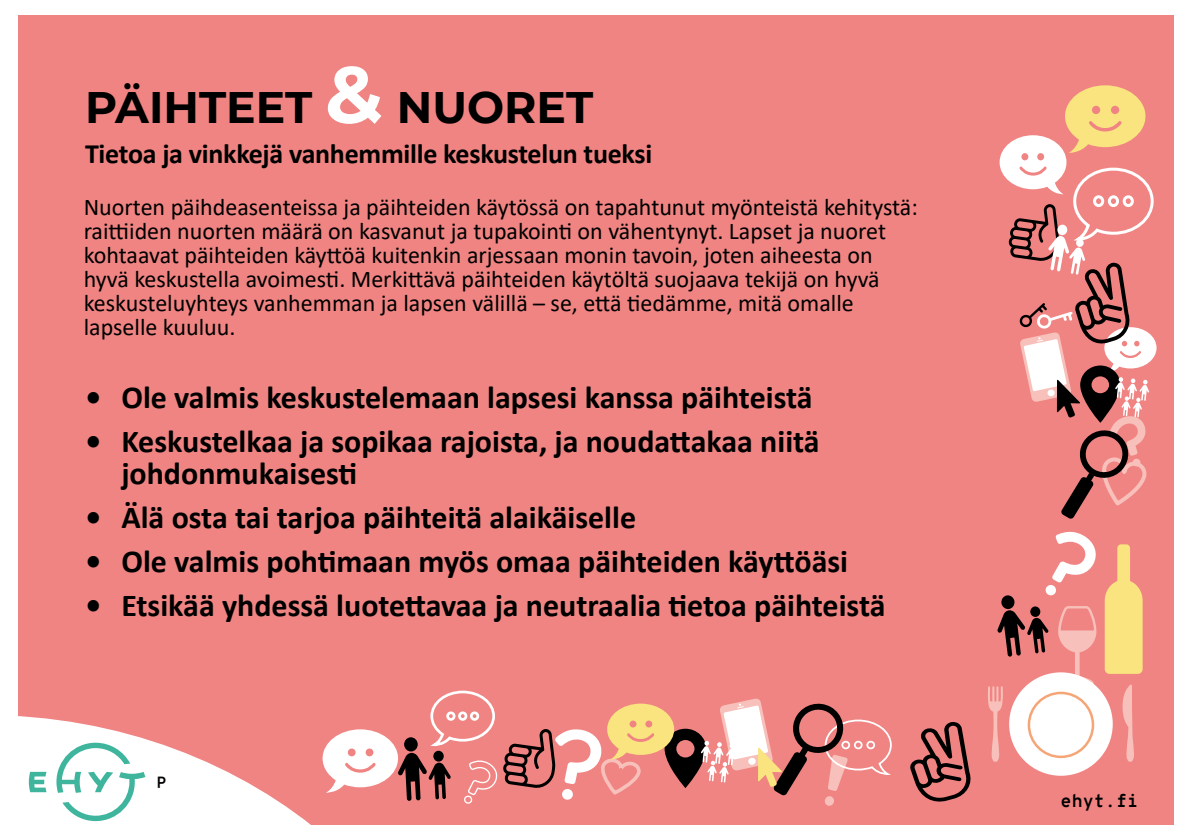
<style>
.page{position:relative;width:1191px;height:840px;background:#fff}
.page>*{position:absolute;margin:0;border:0;box-sizing:border-box;transform-origin:0 0}
.t1{font:700 44px "Montserrat";color:#000}
.t2{font:700 32px/32px "Calibri";color:#000}
.t3{font:700 28px "Calibri";letter-spacing:-.01em;color:#000}
.t4{font:24px/24px "Calibri";color:#000}
.t5{font:700 18px "Overpass Mono";color:#000}
.t6{font:700 15.8px "Overpass Mono";color:#000}
.s1{font-size:80px;color:#fff}
</style>
<div class="page">
<div style="left:18px;top:15px;width:1156px;height:809px;background:#f08482"></div>
<svg style="left:18px;top:716px;width:456px;height:109px"></svg>
<svg style="left:29px;top:771px;width:18px;height:20px"></svg>
<svg style="left:158px;top:775px;width:1px;height:12px"></svg>
<svg style="left:56px;top:742px;width:89px;height:78px;background:#d3eee8"></svg>
<div style="left:1009px;top:672px;width:103px;height:103px;background:#fff;border-radius:50%"></div>
<svg style="left:988px;top:531px;width:154px;height:230px"></svg>
<svg style="left:999px;top:85px;width:157px;height:434px"></svg>
<svg style="left:910px;top:722px;width:61px;height:80px"></svg>
<svg style="left:322px;top:690px;width:570px;height:115px"></svg>
<p class="t1" style="left:85px;top:75px;width:510px">PÄIHTEET <span class="s1">&amp;</span> NUORET</p>
<p class="t3" style="left:85px;top:134px;width:569px">Tietoa ja vinkkejä vanhemmille keskustelun tueksi</p>
<p class="t4" style="left:84px;top:194px;width:835px">Nuorten päihdeasenteissa ja päihteiden käytössä on tapahtunut myönteistä kehitystä: raittiiden nuorten määrä on kasvanut ja tupakointi on vähentynyt. Lapset ja nuoret kohtaavat päihteiden käyttöä kuitenkin arjessaan monin tavoin, joten aiheesta on hyvä keskustella avoimesti. Merkittävä päihteiden käytöltä suojaava tekijä on hyvä keskusteluyhteys vanhemman ja lapsen välillä – se, että tiedämme, mitä omalle lapselle kuuluu.</p>
<p class="t2" style="left:85px;top:380px;width:729px">• Ole valmis keskustelemaan lapsesi kanssa päihteistä</p>
<p class="t2" style="left:121px;top:424px;width:700px;text-indent:-36px">• Keskustelkaa ja sopikaa rajoista, ja noudattakaa niitä johdonmukaisesti</p>
<p class="t2" style="left:85px;top:500px;width:552px">• Älä osta tai tarjoa päihteitä alaikäiselle</p>
<p class="t2" style="left:85px;top:544px;width:764px">• Ole valmis pohtimaan myös omaa päihteiden käyttöäsi</p>
<p class="t2" style="left:85px;top:588px;width:801px">• Etsikää yhdessä luotettavaa ja neutraalia tietoa päihteistä</p>
<p class="t6" style="left:157px;top:770px;width:11px">P</p>
<p class="t5" style="left:1060px;top:787px;width:79px">ehyt.fi</p>
</div>
